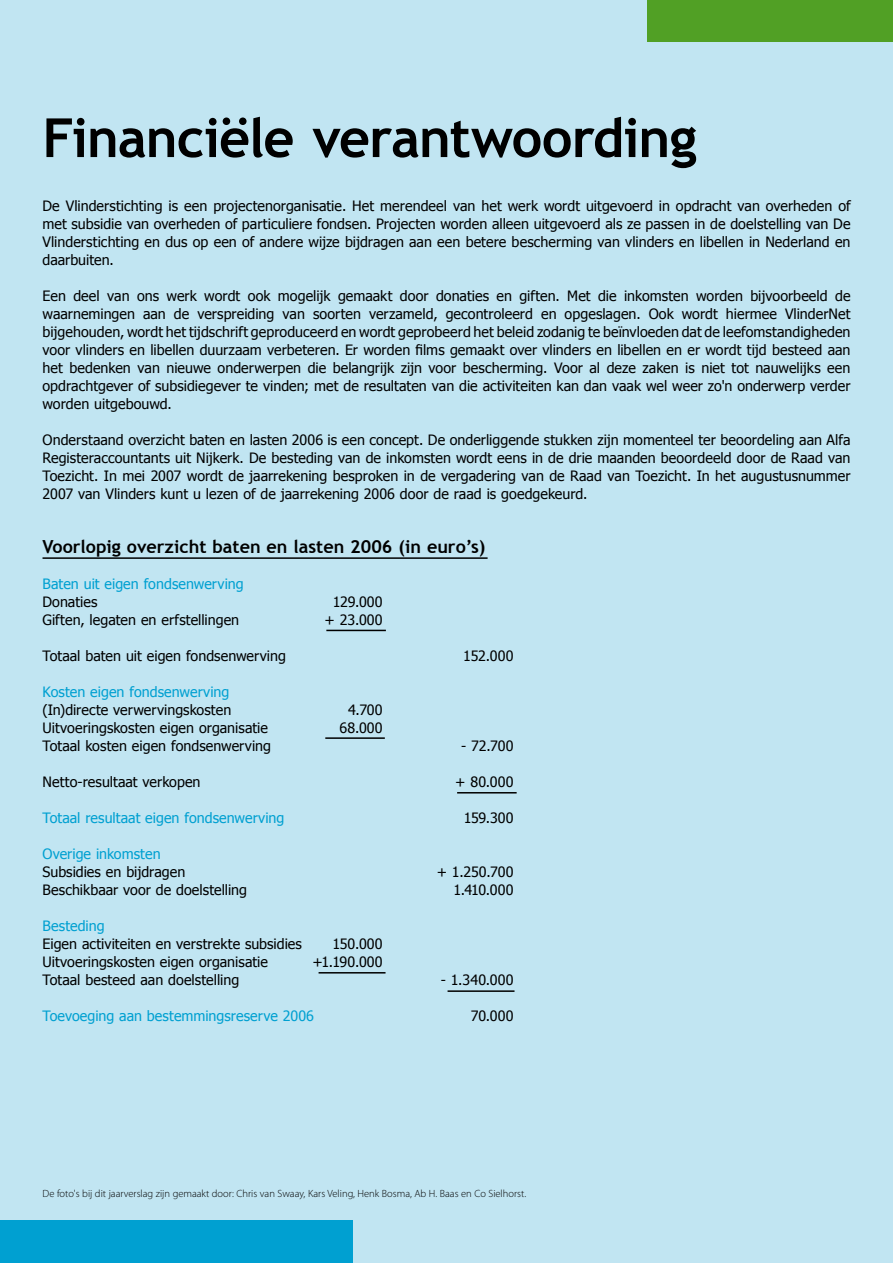
<style>
.page{position:relative;width:893px;height:1263px;background:#c1e5f2}
.page>*{position:absolute;margin:0;border:0;box-sizing:border-box;transform-origin:0 0}
.t1{font:700 54px "Trebuchet MS";letter-spacing:-.02em;color:#000}
.t2{font:700 18px "Trebuchet MS";color:#000}
.t3{font:14.25px/18px "Tahoma";letter-spacing:.005em;color:#000;text-align:justify}
.t4{font:14.25px "Tahoma";letter-spacing:.005em;color:#00a0d1}
.t5{font:300 10.5px "Myriad Pro";color:#000}
</style>
<div class="page">
<div style="left:647px;top:0;width:246px;height:41px;background:#51a025"></div>
<div style="left:0;top:1220px;width:353px;height:43px;background:#00a0d1"></div>
<hr style="left:326px;top:630px;width:60px;height:1px;background:#000">
<hr style="left:325px;top:737px;width:60px;height:2px;background:#000">
<hr style="left:457px;top:792px;width:60px;height:1px;background:#000">
<hr style="left:319px;top:972px;width:67px;height:1px;background:#000">
<hr style="left:448px;top:990px;width:66px;height:2px;background:#000">
<hr style="left:43px;top:557px;width:445px;height:2px;background:#000">
<h1 class="t1" style="left:43px;top:104px;width:656px">Financiële verantwoording</h1>
<p class="t3" style="left:43px;top:196px;width:810px">De Vlinderstichting is een projectenorganisatie. Het merendeel van het werk wordt uitgevoerd in opdracht van overheden of met subsidie van overheden of particuliere fondsen. Projecten worden alleen uitgevoerd als ze passen in de doelstelling van De Vlinderstichting en dus op een of andere wijze bijdragen aan een betere bescherming van vlinders en libellen in Nederland en daarbuiten.</p>
<p class="t3" style="left:43px;top:286px;width:809px">Een deel van ons werk wordt ook mogelijk gemaakt door donaties en giften. Met die inkomsten worden bijvoorbeeld de waarnemingen aan de verspreiding van soorten verzameld, gecontroleerd en opgeslagen. Ook wordt hiermee VlinderNet bijgehouden, wordt het tijdschrift geproduceerd en wordt geprobeerd het beleid zodanig te beïnvloeden dat de leefomstandigheden voor vlinders en libellen duurzaam verbeteren. Er worden films gemaakt over vlinders en libellen en er wordt tijd besteed aan het bedenken van nieuwe onderwerpen die belangrijk zijn voor bescherming. Voor al deze zaken is niet tot nauwelijks een opdrachtgever of subsidiegever te vinden; met de resultaten van die activiteiten kan dan vaak wel weer zo'n onderwerp verder worden uitgebouwd.</p>
<p class="t3" style="left:43px;top:430px;width:810px">Onderstaand overzicht baten en lasten 2006 is een concept. De onderliggende stukken zijn momenteel ter beoordeling aan Alfa Registeraccountants uit Nijkerk. De besteding van de inkomsten wordt eens in de drie maanden beoordeeld door de Raad van Toezicht. In mei 2007 wordt de jaarrekening besproken in de vergadering van de Raad van Toezicht. In het augustusnummer 2007 van Vlinders kunt u lezen of de jaarrekening 2006 door de raad is goedgekeurd.</p>
<p class="t2" style="left:43px;top:535px;width:445px">Voorlopig overzicht baten en lasten 2006 (in euro’s)</p>
<p class="t4" style="left:43px;top:574px;width:203px">Baten uit eigen fondsenwerving</p>
<p class="t3" style="left:43px;top:592px;width:56px">Donaties</p>
<p class="t3" style="left:333px;top:592px;width:51px">129.000</p>
<p class="t3" style="left:43px;top:610px;width:198px">Giften, legaten en erfstellingen</p>
<p class="t3" style="left:325px;top:610px;width:60px">+ 23.000</p>
<p class="t3" style="left:43px;top:646px;width:245px">Totaal baten uit eigen fondsenwerving</p>
<p class="t3" style="left:463px;top:646px;width:52px">152.000</p>
<p class="t4" style="left:43px;top:682px;width:188px">Kosten eigen fondsenwerving</p>
<p class="t3" style="left:43px;top:700px;width:190px">(In)directe verwervingskosten</p>
<p class="t3" style="left:348px;top:700px;width:36px">4.700</p>
<p class="t3" style="left:43px;top:718px;width:227px">Uitvoeringskosten eigen organisatie</p>
<p class="t3" style="left:339px;top:718px;width:45px">68.000</p>
<p class="t3" style="left:43px;top:736px;width:230px">Totaal kosten eigen fondsenwerving</p>
<p class="t3" style="left:461px;top:736px;width:54px">- 72.700</p>
<p class="t3" style="left:43px;top:772px;width:160px">Netto-resultaat verkopen</p>
<p class="t3" style="left:455px;top:772px;width:60px">+ 80.000</p>
<p class="t4" style="left:43px;top:808px;width:243px">Totaal resultaat eigen fondsenwerving</p>
<p class="t3" style="left:464px;top:808px;width:51px">159.300</p>
<p class="t4" style="left:43px;top:844px;width:120px">Overige inkomsten</p>
<p class="t3" style="left:43px;top:862px;width:144px">Subsidies en bijdragen</p>
<p class="t3" style="left:437px;top:862px;width:78px">+ 1.250.700</p>
<p class="t3" style="left:43px;top:880px;width:206px">Beschikbaar voor de doelstelling</p>
<p class="t3" style="left:453px;top:880px;width:62px">1.410.000</p>
<p class="t4" style="left:43px;top:916px;width:64px">Besteding</p>
<p class="t3" style="left:43px;top:934px;width:261px">Eigen activiteiten en verstrekte subsidies</p>
<p class="t3" style="left:332px;top:934px;width:52px">150.000</p>
<p class="t3" style="left:42px;top:952px;width:227px">Uitvoeringskosten eigen organisatie</p>
<p class="t3" style="left:313px;top:952px;width:72px">+1.190.000</p>
<p class="t3" style="left:42px;top:970px;width:198px">Totaal besteed aan doelstelling</p>
<p class="t3" style="left:441px;top:970px;width:74px">- 1.340.000</p>
<p class="t4" style="left:43px;top:1006px;width:273px">Toevoeging aan bestemmingsreserve 2006</p>
<p class="t3" style="left:471px;top:1006px;width:44px">70.000</p>
<p class="t5" style="left:43px;top:1187px;width:485px">De foto's bij dit jaarverslag zijn gemaakt door: Chris van Swaay, Kars Veling, Henk Bosma, Ab H. Baas en Co Sielhorst.</p>
</div>
